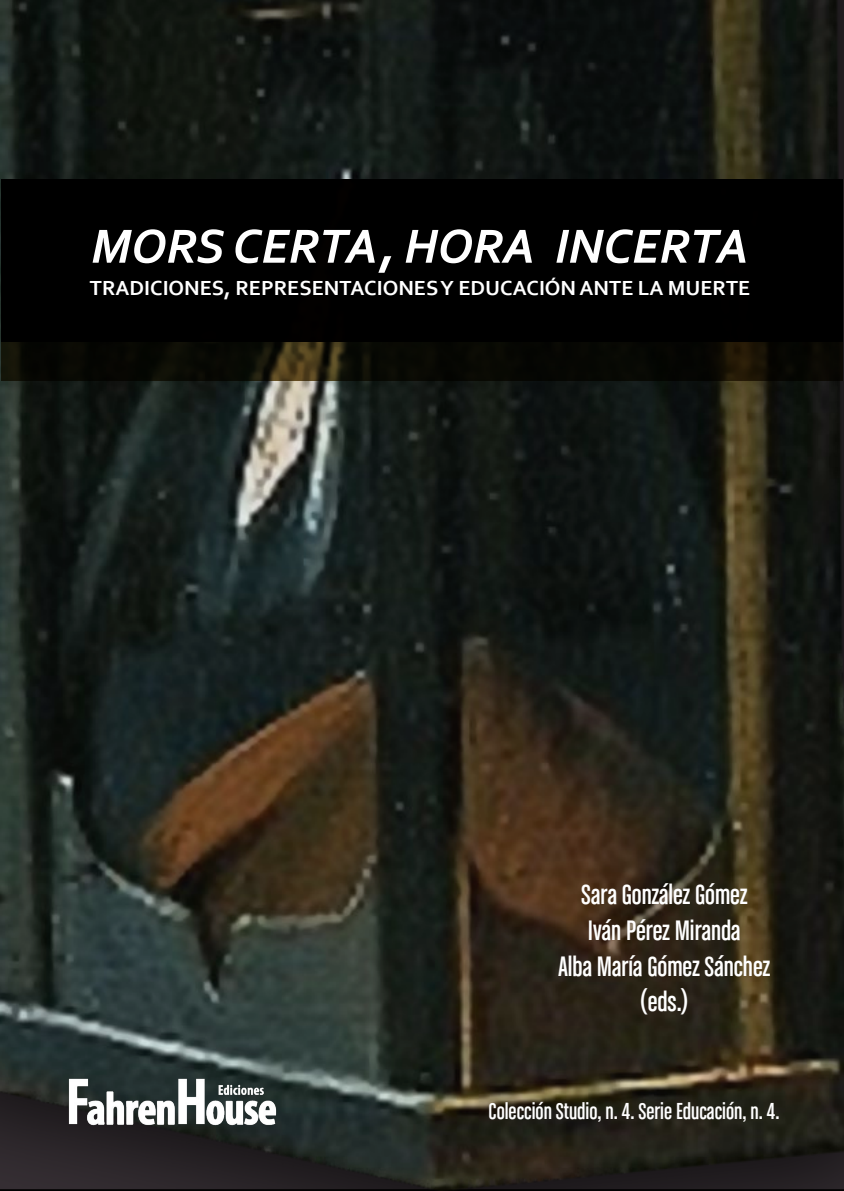
<style>
.page{position:relative;width:844px;height:1191px;background:#fff}
.page>*{position:absolute;margin:0;border:0;box-sizing:border-box;transform-origin:0 0}
.t1{font:italic 700 50.23px "Corbel";color:#fff}
.t2{font:29.75px/35.7px "Chalet Comprime Cologne Sixty";color:#fff;text-align:center}
.t3{font:24.5px "Chalet Comprime Cologne Sixty";color:#fff}
.t4{font:700 21.35px "Corbel";color:#fff}
</style>
<div class="page">
<img style="left:0;top:0;width:843px;height:1191px">
<img style="left:64px;top:1075px;width:214px;height:51px">
<svg style="left:1px;top:341px;width:841px;height:40px;background:#0d0c05"></svg>
<div style="left:1px;top:179px;width:841px;height:162px;background:#000"></div>
<h1 class="t1" style="left:91px;top:215px;width:659px">MORS CERTA, HORA INCERTA</h1>
<p class="t4" style="left:90px;top:275px;width:661px">TRADICIONES, REPRESENTACIONES Y EDUCACIÓN ANTE LA MUERTE</p>
<p class="t2" style="left:558px;top:876px;width:213px">Sara González Gómez<br>Iván Pérez Miranda<br>Alba María Gómez Sánchez (eds.)</p>
<p class="t3" style="left:488px;top:1097px;width:292px">Colección Studio, n. 4. Serie Educación, n. 4.</p>
</div>
